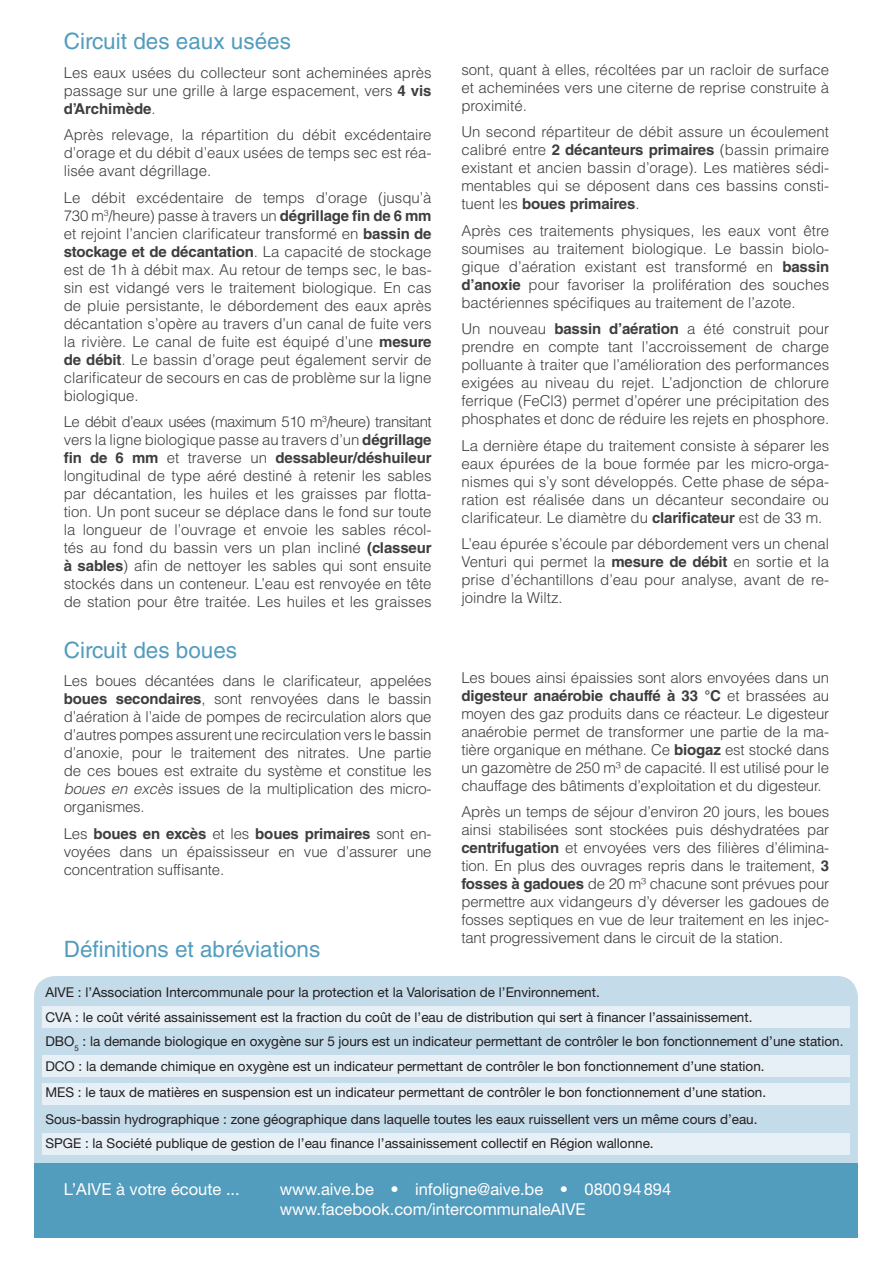
<style>
.page{position:relative;width:893px;height:1263px;background:#fff}
.page>*{position:absolute;margin:0;border:0;box-sizing:border-box;transform-origin:0 0}
.t1{font:22.5px "Helvetica LT Std";color:#529cbe}
.t2{font:16.5px/19.8px "Helvetica Neue";color:#fff}
.t3{font:300 15px/18px "Helvetica LT Std";color:#3e3e3f;text-align:justify}
.t4{font:13.5px/24.6px "Helvetica Neue";color:#231f20}
.s1{font-weight:700}
.s2{font-style:italic}
</style>
<div class="page">
<div style="left:34px;top:976px;width:824px;height:219px;background:#c4dbe9;border-radius:21px"></div>
<div style="left:34px;top:1163px;width:824px;height:74px;background:#529cbe"></div>
<div style="left:43px;top:1006px;width:807px;height:21px;background:#e7f0f6"></div>
<div style="left:43px;top:1056px;width:807px;height:21px;background:#e7f0f6"></div>
<div style="left:43px;top:1084px;width:807px;height:21px;background:#e7f0f6"></div>
<div style="left:43px;top:1133px;width:807px;height:21px;background:#e7f0f6"></div>
<h1 class="t1" style="left:64px;top:28px;width:229px">Circuit des eaux usées</h1>
<p class="t3" style="left:64px;top:63px;width:369px">Les eaux usées du collecteur sont acheminées après passage sur une grille à large espacement, vers <span class="s1">4 vis d’Archimède</span>.</p>
<p class="t3" style="left:64px;top:126px;width:369px">Après relevage, la répartition du débit excédentaire d’orage et du débit d’eaux usées de temps sec est réa&shy;lisée avant dégrillage.</p>
<p class="t3" style="left:64px;top:188px;width:369px">Le débit excédentaire de temps d’orage (jusqu’à 730 m<sup>3</sup>/heure) passe à travers un <span class="s1">dégrillage fin de 6 mm </span>et rejoint l’ancien clarificateur transformé en <span class="s1">bassin de stockage et de décantation</span>. La capacité de stockage est de 1h à débit max. Au retour de temps sec, le bas&shy;sin est vidangé vers le traitement biologique. En cas de pluie persistante, le débordement des eaux après décantation s’opère au travers d’un canal de fuite vers la rivière. Le canal de fuite est équipé d’une <span class="s1">mesure de débit</span>. Le bassin d’orage peut également servir de clarificateur de secours en cas de problème sur la ligne biologique.</p>
<p class="t3" style="left:64px;top:413px;width:369px">Le débit d’eaux usées (maximum 510 m<sup>3</sup>/heure) transitant vers la ligne biologique passe au travers d’un <span class="s1">dégrillage fin de 6 mm</span> et traverse un <span class="s1">dessableur/déshuileur </span>longitudinal de type aéré destiné à retenir les sables par décantation, les huiles et les graisses par flotta&shy;tion. Un pont suceur se déplace dans le fond sur toute la longueur de l’ouvrage et envoie les sables récol&shy;tés au fond du bassin vers un plan incliné <span class="s1">(classeur à sables</span>) afin de nettoyer les sables qui sont ensuite stockés dans un conteneur. L’eau est renvoyée en tête de station pour être traitée. Les huiles et les graisses</p>
<h1 class="t1" style="left:64px;top:637px;width:175px">Circuit des boues</h1>
<p class="t3" style="left:64px;top:672px;width:369px">Les boues décantées dans le clarificateur, appelées <span class="s1">boues secondaires</span>, sont renvoyées dans le bassin d’aération à l’aide de pompes de recirculation alors que d’autres pompes assurent une recirculation vers le bassin d’anoxie, pour le traitement des nitrates. Une partie de ces boues est extraite du système et constitue les <span class="s2">boues en excès</span> issues de la multiplication des micro&shy;organismes.</p>
<p class="t3" style="left:64px;top:824px;width:369px">Les <span class="s1">boues en excès</span> et les <span class="s1">boues primaires</span> sont en&shy;voyées dans un épaississeur en vue d’assurer une concentration suffisante.</p>
<h1 class="t1" style="left:64px;top:936px;width:258px">Définitions et abréviations</h1>
<p class="t3" style="left:461px;top:60px;width:369px">sont, quant à elles, récoltées par un racloir de surface et acheminées vers une citerne de reprise construite à proximité.</p>
<p class="t3" style="left:461px;top:123px;width:369px">Un second répartiteur de débit assure un écoulement calibré entre <span class="s1">2 décanteurs primaires</span> (bassin primaire existant et ancien bassin d’orage). Les matières sédi&shy;mentables qui se déposent dans ces bassins consti&shy;tuent les <span class="s1">boues primaires</span>.</p>
<p class="t3" style="left:461px;top:221px;width:369px">Après ces traitements physiques, les eaux vont être soumises au traitement biologique. Le bassin biolo&shy;gique d’aération existant est transformé en <span class="s1">bassin d’anoxie</span> pour favoriser la prolifération des souches bactériennes spécifiques au traitement de l’azote.</p>
<p class="t3" style="left:461px;top:320px;width:369px">Un nouveau <span class="s1">bassin d’aération</span> a été construit pour prendre en compte tant l’accroissement de charge polluante à traiter que l’amélioration des performances exigées au niveau du rejet. L’adjonction de chlorure ferrique (FeCl3) permet d’opérer une précipitation des phosphates et donc de réduire les rejets en phosphore.</p>
<p class="t3" style="left:461px;top:436px;width:369px">La dernière étape du traitement consiste à séparer les eaux épurées de la boue formée par les micro-orga&shy;nismes qui s’y sont développés. Cette phase de sépa&shy;ration est réalisée dans un décanteur secondaire ou clarificateur. Le diamètre du <span class="s1">clarificateur</span> est de 33 m.</p>
<p class="t3" style="left:461px;top:535px;width:369px">L’eau épurée s’écoule par débordement vers un chenal Venturi qui permet la <span class="s1">mesure de débit</span> en sortie et la prise d’échantillons d’eau pour analyse, avant de re&shy;joindre la Wiltz.</p>
<p class="t3" style="left:461px;top:668px;width:369px">Les boues ainsi épaissies sont alors envoyées dans un <span class="s1">digesteur anaérobie chauffé à 33 °C</span> et brassées au moyen des gaz produits dans ce réacteur. Le digesteur anaérobie permet de transformer une partie de la ma&shy;tière organique en méthane. Ce <span class="s1">biogaz</span> est stocké dans un gazomètre de 250 m³ de capacité. Il est utilisé pour le chauffage des bâtiments d’exploitation et du digesteur.</p>
<p class="t3" style="left:461px;top:803px;width:369px">Après un temps de séjour d’environ 20 jours, les boues ainsi stabilisées sont stockées puis déshydratées par <span class="s1">centrifugation</span> et envoyées vers des filières d’élimina&shy;tion. En plus des ouvrages repris dans le traitement, <span class="s1">3 fosses à gadoues</span> de 20 m³ chacune sont prévues pour permettre aux vidangeurs d’y déverser les gadoues de fosses septiques en vue de leur traitement en les injec&shy;tant progressivement dans le circuit de la station.</p>
<p class="t4" style="left:45px;top:979px;width:709px">AIVE : l’Association Intercommunale pour la protection et la Valorisation de l’Environnement.<br>CVA : le coût vérité assainissement est la fraction du coût de l’eau de distribution qui sert à financer l’assainissement.</p>
<p class="t4" style="left:45px;top:1029px;width:800px">DBO<sub>5</sub> : la demande biologique en oxygène sur 5 jours est un indicateur permettant de contrôler le bon fonctionnement d’une station.</p>
<p class="t4" style="left:45px;top:1053px;width:721px">DCO : la demande chimique en oxygène est un indicateur permettant de contrôler le bon fonctionnement d’une station.</p>
<p class="t4" style="left:45px;top:1080px;width:722px">MES : le taux de matières en suspension est un indicateur permettant de contrôler le bon fonctionnement d’une station.</p>
<p class="t4" style="left:45px;top:1106px;width:714px">Sous-bassin hydrographique : zone géographique dans laquelle toutes les eaux ruissellent vers un même cours d’eau.</p>
<p class="t4" style="left:45px;top:1131px;width:610px">SPGE : la Société publique de gestion de l’eau finance l’assainissement collectif en Région wallonne.</p>
<p class="t2" style="left:64px;top:1179px;width:178px">L’AIVE à votre écoute ...</p>
<p class="t2" style="left:280px;top:1179px;width:393px">www.aive.be • infoligne@aive.be • 080094894 www.facebook.com/intercommunaleAIVE</p>
</div>
